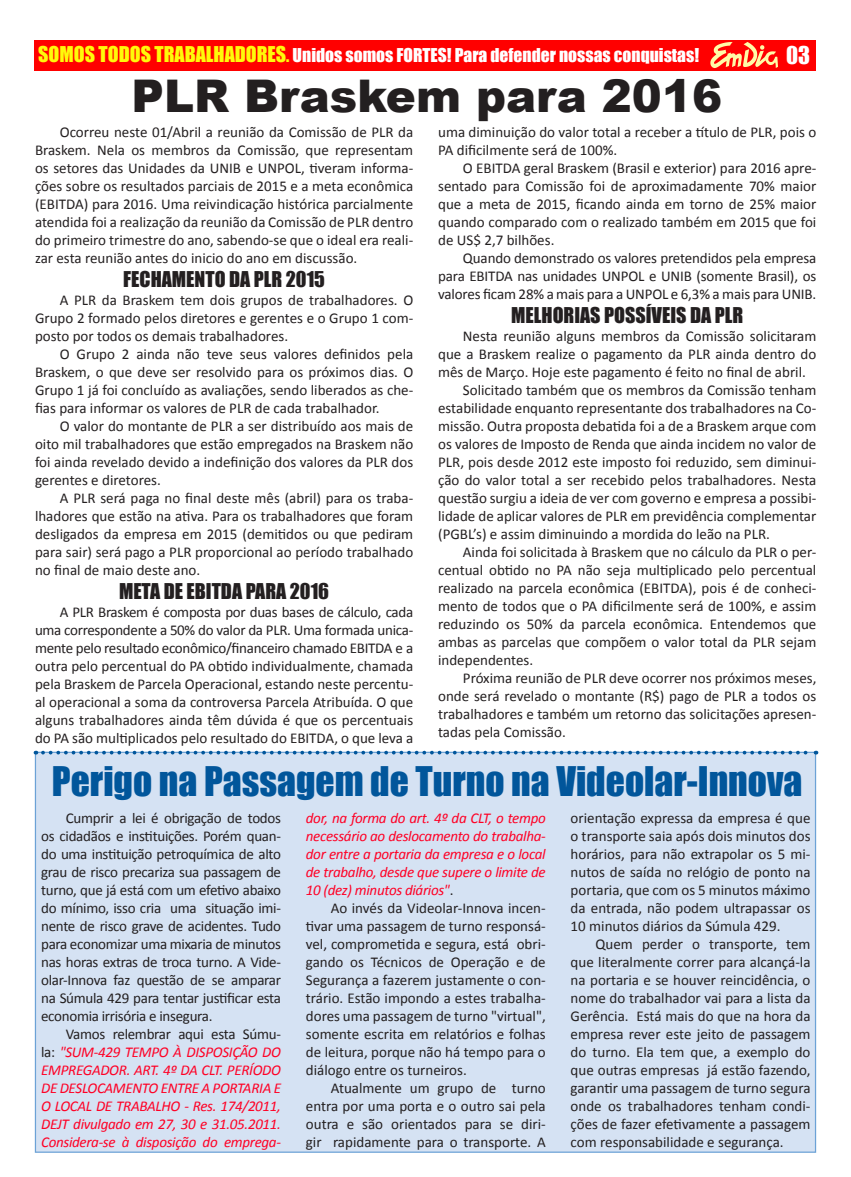
<style>
.page{position:relative;width:851px;height:1177px;background:#fff}
.page>*{position:absolute;margin:0;border:0;box-sizing:border-box;transform-origin:0 0}
.Titulos{font:900 45px "Arial";color:#231f20}
.Titulos-2{font:37.5px "Impact";color:#01569b}
.t1{font:22.5px "Impact";color:#fff}
.Entretítulos{font:20px "Impact";color:#231f20}
.t2{font:17.5px "Impact";color:#fff}
.Texto{font:15px/18px "Calibri";color:#231f20;text-align:justify}
.Texto-2{font:italic 15px/18px "Calibri";letter-spacing:-.02em;color:#ff0025;text-align:justify}
.s1{font-size:20px;color:#fffa0a}
.s2{color:#fffa0a}
.s3{font-style:normal;color:#231f20}
</style>
<div class="page">
<div style="left:35px;top:751px;width:781px;height:401px;background:#d5e2f3;border:1px solid #6ca2d6"></div>
<div style="left:35px;top:40px;width:781px;height:30px;background:#f00"></div>
<svg style="left:710px;top:42px;width:67px;height:26px"></svg>
<svg style="left:43px;top:750px;width:773px;height:4px"></svg>
<p class="t2" style="left:38px;top:41px;width:662px"><span class="s1">SOMOS TODOS TRABALHADORES</span><span class="s2">.</span> Unidos somos FORTES! Para defender nossas conquistas!</p>
<p class="t1" style="left:786px;top:38px;width:25px">03</p>
<p class="Titulos" style="left:131px;top:63px;width:592px">PLR Braskem para 2016</p>
<p class="Texto" style="left:35px;top:123px;width:380px;text-indent:25px">Ocorreu neste 01/Abril a reunião da Comissão de PLR da Braskem. Nela os membros da Comissão, que representam os setores das Unidades da UNIB e UNPOL, tiveram informa&shy;ções sobre os resultados parciais de 2015 e a meta econômica (EBITDA) para 2016. Uma reivindicação histórica parcialmente atendida foi a realização da reunião da Comissão de PLR dentro do primeiro trimestre do ano, sabendo-se que o ideal era reali&shy;zar esta reunião antes do inicio do ano em discussão.</p>
<p class="Entretítulos" style="left:123px;top:264px;width:203px">FECHAMENTO DA PLR 2015</p>
<p class="Texto" style="left:35px;top:291px;width:380px;text-indent:25px">A PLR da Braskem tem dois grupos de trabalhadores. O Grupo 2 formado pelos diretores e gerentes e o Grupo 1 com&shy;posto por todos os demais trabalhadores.</p>
<p class="Texto" style="left:35px;top:345px;width:380px;text-indent:25px">O Grupo 2 ainda não teve seus valores definidos pela Braskem, o que deve ser resolvido para os próximos dias. O Grupo 1 já foi concluído as avaliações, sendo liberados as che&shy;fias para informar os valores de PLR de cada trabalhador.</p>
<p class="Texto" style="left:35px;top:417px;width:380px;text-indent:25px">O valor do montante de PLR a ser distribuído aos mais de oito mil trabalhadores que estão empregados na Braskem não foi ainda revelado devido a indefinição dos valores da PLR dos gerentes e diretores.</p>
<p class="Texto" style="left:35px;top:489px;width:380px;text-indent:25px">A PLR será paga no final deste mês (abril) para os traba&shy;lhadores que estão na ativa. Para os trabalhadores que foram desligados da empresa em 2015 (demitidos ou que pediram para sair) será pago a PLR proporcional ao período trabalhado no final de maio deste ano.</p>
<p class="Entretítulos" style="left:119px;top:576px;width:211px">META DE EBITDA PARA 2016</p>
<p class="Texto" style="left:35px;top:603px;width:380px;text-indent:25px">A PLR Braskem é composta por duas bases de cálculo, cada uma correspondente a 50% do valor da PLR. Uma formada unica&shy;mente pelo resultado econômico/financeiro chamado EBITDA e a outra pelo percentual do PA obtido individualmente, chamada pela Braskem de Parcela Operacional, estando neste percentu&shy;al operacional a soma da controversa Parcela Atribuída. O que alguns trabalhadores ainda têm dúvida é que os percentuais do PA são multiplicados pelo resultado do EBITDA, o que leva a</p>
<p class="Texto" style="left:438px;top:123px;width:380px">uma diminuição do valor total a receber a título de PLR, pois o<br>PA dificilmente será de 100%.</p>
<p class="Texto" style="left:438px;top:159px;width:380px;text-indent:25px">O EBITDA geral Braskem (Brasil e exterior) para 2016 apre&shy;sentado para Comissão foi de aproximadamente 70% maior que a meta de 2015, ficando ainda em torno de 25% maior quando comparado com o realizado também em 2015 que foi de US$ 2,7 bilhões.</p>
<p class="Texto" style="left:438px;top:249px;width:380px;text-indent:25px">Quando demonstrado os valores pretendidos pela empresa para EBITDA nas unidades UNPOL e UNIB (somente Brasil), os valores ficam 28% a mais para a UNPOL e 6,3% a mais para UNIB.</p>
<p class="Entretítulos" style="left:511px;top:300px;width:233px">MELHORIAS POSSÍVEIS DA PLR</p>
<p class="Texto" style="left:438px;top:327px;width:380px;text-indent:25px">Nesta reunião alguns membros da Comissão solicitaram que a Braskem realize o pagamento da PLR ainda dentro do mês de Março. Hoje este pagamento é feito no final de abril.</p>
<p class="Texto" style="left:438px;top:381px;width:380px;text-indent:25px">Solicitado também que os membros da Comissão tenham estabilidade enquanto representante dos trabalhadores na Co&shy;missão. Outra proposta debatida foi a de a Braskem arque com os valores de Imposto de Renda que ainda incidem no valor de PLR, pois desde 2012 este imposto foi reduzido, sem diminui&shy;ção do valor total a ser recebido pelos trabalhadores. Nesta questão surgiu a ideia de ver com governo e empresa a possibi&shy;lidade de aplicar valores de PLR em previdência complementar (PGBL’s) e assim diminuindo a mordida do leão na PLR.</p>
<p class="Texto" style="left:438px;top:543px;width:380px;text-indent:25px">Ainda foi solicitada à Braskem que no cálculo da PLR o per&shy;centual obtido no PA não seja multiplicado pelo percentual realizado na parcela econômica (EBITDA), pois é de conheci&shy;mento de todos que o PA dificilmente será de 100%, e assim reduzindo os 50% da parcela econômica. Entendemos que ambas as parcelas que compõem o valor total da PLR sejam independentes.</p>
<p class="Texto" style="left:438px;top:669px;width:380px;text-indent:25px">Próxima reunião de PLR deve ocorrer nos próximos meses, onde será revelado o montante (R$) pago de PLR a todos os trabalhadores e também um retorno das solicitações apresen&shy;tadas pela Comissão.</p>
<p class="Titulos-2" style="left:52px;top:752px;width:751px">Perigo na Passagem de Turno na Videolar-Innova</p>
<p class="Texto" style="left:41px;top:808px;width:241px;text-indent:25px">Cumprir a lei é obrigação de todos os cidadãos e instituições. Porém quan&shy;do uma instituição petroquímica de alto grau de risco precariza sua passagem de turno, que já está com um efetivo abaixo do mínimo, isso cria uma situação imi&shy;nente de risco grave de acidentes. Tudo para economizar uma mixaria de minutos nas horas extras de troca turno. A Vide&shy;olar-Innova faz questão de se amparar na Súmula 429 para tentar justificar esta economia irrisória e insegura.</p>
<p class="Texto-2" style="left:41px;top:1024px;width:241px;text-indent:25px"><span class="s3">Vamos relembrar aqui esta Súmu&shy;la:</span> "SUM-429 TEMPO À DISPOSIÇÃO DO EMPREGADOR. ART. 4º DA CLT. PERÍODO DE DESLOCAMENTO ENTRE A PORTARIA E O LOCAL DE TRABALHO - Res. 174/2011, DEJT divulgado em 27, 30 e 31.05.2011.<br>Considera-se à disposição do emprega-</p>
<p class="Texto-2" style="left:306px;top:808px;width:241px">dor, na forma do art. 4º da CLT, o tempo necessário ao deslocamento do trabalha&shy;dor entre a portaria da empresa e o local de trabalho, desde que supere o limite de 10 (dez) minutos diários"<span class="s3">.</span></p>
<p class="Texto" style="left:306px;top:898px;width:241px;text-indent:25px">Ao invés da Videolar-Innova incen&shy;tivar uma passagem de turno responsá&shy;vel, comprometida e segura, está obri&shy;gando os Técnicos de Operação e de Segurança a fazerem justamente o con&shy;trário. Estão impondo a estes trabalha&shy;dores uma passagem de turno "virtual", somente escrita em relatórios e folhas de leitura, porque não há tempo para o diálogo entre os turneiros.</p>
<p class="Texto" style="left:306px;top:1078px;width:241px;text-indent:25px">Atualmente um grupo de turno entra por uma porta e o outro sai pela outra e são orientados para se diri&shy;gir rapidamente para o transporte. A</p>
<p class="Texto" style="left:570px;top:808px;width:241px">orientação expressa da empresa é que o transporte saia após dois minutos dos horários, para não extrapolar os 5 mi&shy;nutos de saída no relógio de ponto na portaria, que com os 5 minutos máximo da entrada, não podem ultrapassar os 10 minutos diários da Súmula 429.</p>
<p class="Texto" style="left:570px;top:934px;width:241px;text-indent:25px">Quem perder o transporte, tem que literalmente correr para alcançá-la na portaria e se houver reincidência, o nome do trabalhador vai para a lista da Gerência. Está mais do que na hora da empresa rever este jeito de passagem do turno. Ela tem que, a exemplo do que outras empresas já estão fazendo, garantir uma passagem de turno segura onde os trabalhadores tenham condi&shy;ções de fazer efetivamente a passagem com responsabilidade e segurança.</p>
</div>
